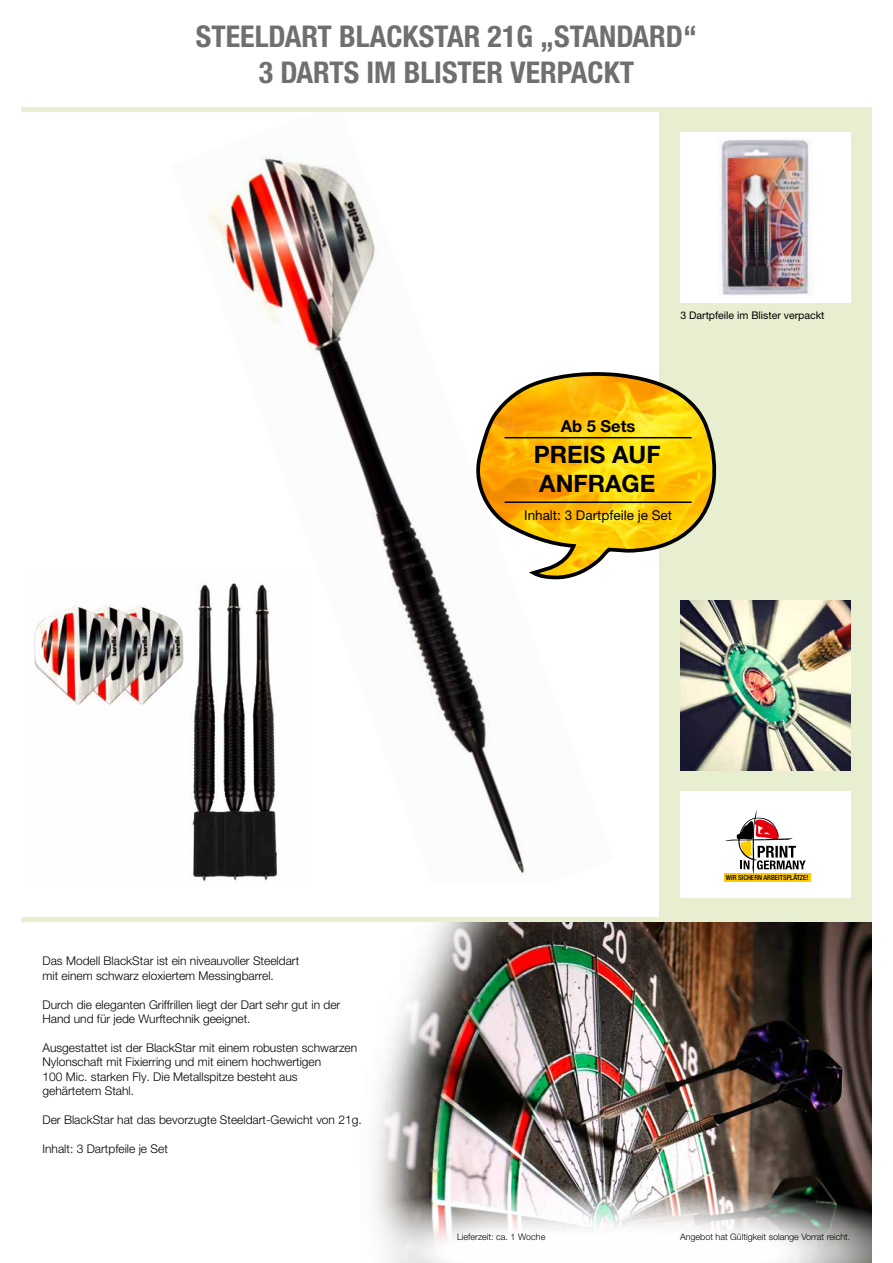
<style>
.page{position:relative;width:893px;height:1263px;background:#fff}
.page>*{position:absolute;margin:0;border:0;box-sizing:border-box;transform-origin:0 0}
.t1{font:700 condensed 30px/36px "Helvetica Neue LT Pro";color:#6f6f6e;text-align:center}
.t2{font:700 24px/28.8px "Helvetica Neue LT Pro";color:#000}
.t3{font:700 16.5px "Helvetica Neue LT Pro";color:#000}
.t4{font:13.5px "Helvetica Neue LT Pro";color:#000}
.t5{font:300 12px/14.4px "Helvetica Neue LT Pro";color:#000}
.t6{font:10.5px "Helvetica Neue LT Pro";color:#000}
.t7{font:300 9px "Helvetica Neue LT Pro";color:#000}
.t8{font:500 condensed 7.05px "Helvetica Neue LT Pro";color:#000}
</style>
<div class="page">
<img style="left:171px;top:111px;width:443px;height:763px">
<img style="left:375px;top:922px;width:497px;height:263px">
<div style="left:659px;top:111px;width:213px;height:808px;background:#e7efd0"></div>
<hr style="left:21px;top:918px;width:851px;height:4px;background:#e7efd0">
<hr style="left:21px;top:107px;width:851px;height:4px;background:#e7efd0">
<svg style="left:473px;top:373px;width:243px;height:208px"></svg>
<hr style="left:504px;top:437px;width:188px;height:1px;background:#000">
<hr style="left:504px;top:501px;width:188px;height:2px;background:#000">
<img style="left:34px;top:574px;width:273px;height:308px">
<div style="left:680px;top:132px;width:170px;height:171px;background:#fff"></div>
<div style="left:680px;top:791px;width:170px;height:107px;background:#fff"></div>
<svg style="left:725px;top:810px;width:81px;height:63px"></svg>
<div style="left:724px;top:873px;width:86px;height:8px;background:#fc0"></div>
<img style="left:721px;top:139px;width:88px;height:157px">
<svg style="left:374px;top:1185px;width:498px;height:78px"></svg>
<img style="left:680px;top:600px;width:170px;height:170px">
<h1 class="t1" style="left:196px;top:18px;width:503px">STEELDART BLACKSTAR 21G „STANDARD“<br>3 DARTS IM BLISTER VERPACKT</h1>
<p class="t6" style="left:680px;top:309px;width:146px">3 Dartpfeile im Blister verpackt</p>
<h3 class="t3" style="left:561px;top:415px;width:76px">Ab 5 Sets</h3>
<h2 class="t2" style="left:534px;top:439px;width:128px">PREIS AUF<br>ANFRAGE</h2>
<p class="t4" style="left:524px;top:507px;width:149px">Inhalt: 3 Dartpfeile je Set</p>
<p class="t5" style="left:43px;top:954px;width:258px">Das Modell BlackStar ist ein niveauvoller Steeldart mit einem schwarz eloxiertem Messingbarrel.</p>
<p class="t5" style="left:43px;top:997px;width:299px">Durch die eleganten Griffrillen liegt der Dart sehr gut in der<br>Hand und für jede Wurftechnik geeignet.</p>
<p class="t5" style="left:43px;top:1040px;width:316px">Ausgestattet ist der BlackStar mit einem robusten schwarzen Nylonschaft mit Fixierring und mit einem hochwertigen<br>100 Mic. starken Fly. Die Metallspitze besteht aus gehärtetem Stahl.</p>
<p class="t5" style="left:43px;top:1112px;width:321px">Der BlackStar hat das bevorzugte Steeldart-Gewicht von 21g.</p>
<p class="t5" style="left:43px;top:1141px;width:127px">Inhalt: 3 Dartpfeile je Set</p>
<p class="t8" style="left:726px;top:873px;width:84px">WIR SICHERN ARBEITSPLÄTZE!</p>
<p class="t7" style="left:457px;top:1231px;width:90px">Lieferzeit: ca. 1 Woche</p>
<p class="t7" style="left:680px;top:1231px;width:172px">Angebot hat Gültigkeit solange Vorrat reicht.</p>
</div>
